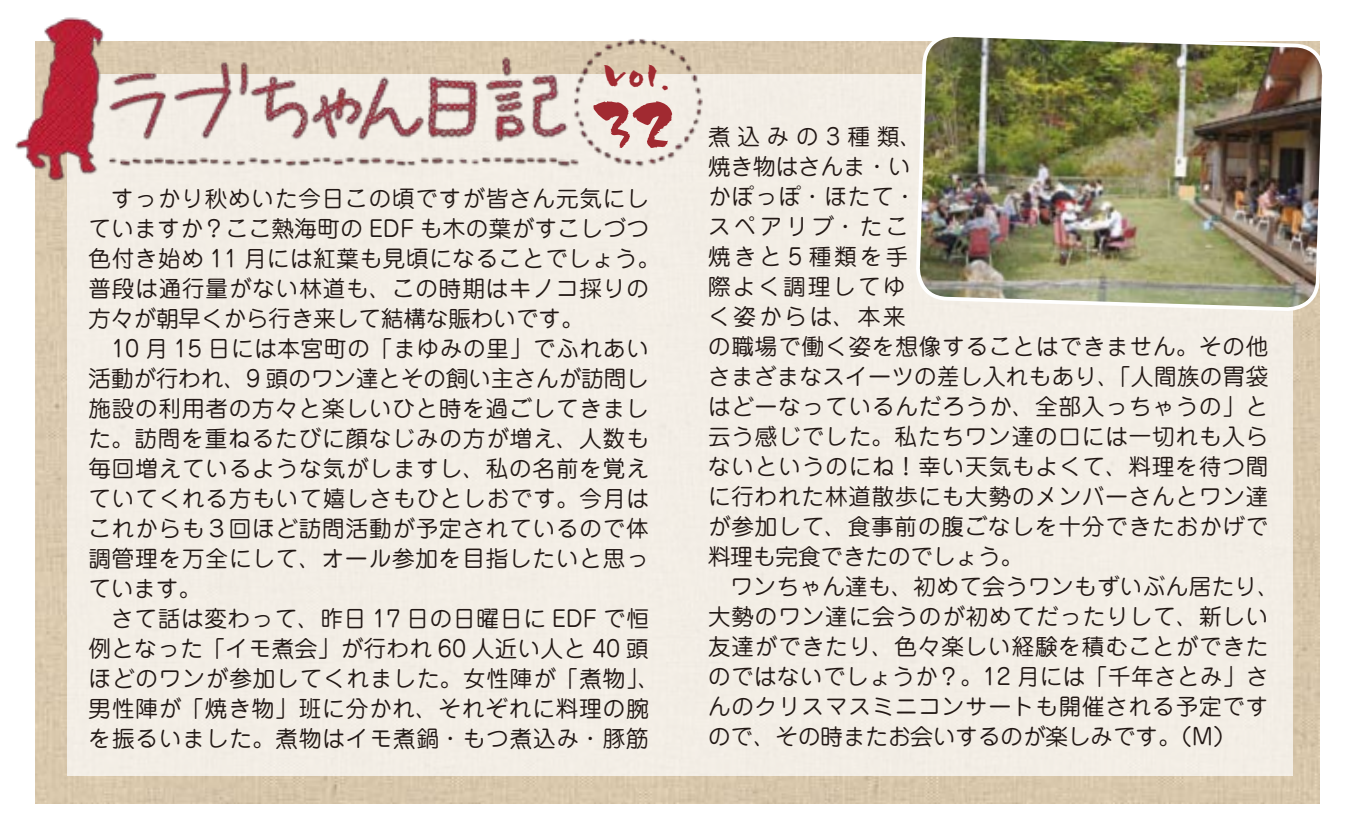
<style>
.page{position:relative;width:1352px;height:824px;background:#fff}
.page>*{position:absolute;margin:0;border:0;box-sizing:border-box;transform-origin:0 0}
.t1{font:65px "Yakitori";color:#a12a31}
.t2{font:37.5px "Yakitori";color:#a12a31}
.t3{font:22.5px/30px "Jun 201 Pro";letter-spacing:.04em;color:#221815}
</style>
<div class="page">
<img style="left:36px;top:41px;width:1283px;height:761px">
<div style="left:67px;top:74px;width:1226px;height:701px;background:#f3eee5"></div>
<img style="left:914px;top:37px;width:409px;height:475px">
<img style="left:15px;top:17px;width:746px;height:202px">
<h2 class="t2" style="left:603px;top:57px;width:69px">Vol.</h2>
<h1 class="t1" style="left:591px;top:92px;width:83px">32</h1>
<p class="t3" style="left:89px;top:181px;width:573px;text-indent:23px">すっかり秋めいた今日この頃ですが皆さん元気にしていますか？ここ熱海町の EDF も木の葉がすこしづつ色付き始め 11 月には紅葉も見頃になることでしょう。普段は通行量がない林道も、この時期はキノコ採りの方々が朝早くから行き来して結構な賑わいです。</p>
<p class="t3" style="left:89px;top:331px;width:562px;text-align:justify;text-indent:23px">10 月 15 日には本宮町の「まゆみの里」でふれあい活動が行われ、9 頭のワン達とその飼い主さんが訪問し施設の利用者の方々と楽しいひと時を過ごしてきました。訪問を重ねるたびに顔なじみの方が増え、人数も毎回増えているような気がしますし、私の名前を覚えていてくれる方もいて嬉しさもひとしおです。今月はこれからも３回ほど訪問活動が予定されているので体調管理を万全にして、オール参加を目指したいと思っています。</p>
<p class="t3" style="left:89px;top:601px;width:573px;text-align:center">さて話は変わって、昨日 17 日の日曜日に EDF で恒<br>例となった「イモ煮会」が行われ 60 人近い人と 40 頭ほどのワンが参加してくれました。女性陣が「煮物」、男性陣が「焼き物」班に分かれ、それぞれに料理の腕を振るいました。煮物はイモ煮鍋・もつ煮込み・豚筋</p>
<p class="t3" style="left:708px;top:119px;width:562px">煮込みの3種類、<br>焼き物はさんま・い<br>かぽっぽ・ほたて・<br>スペアリブ・たこ<br>焼きと 5種類を手<br>際よく調理してゆ<br>く姿からは、本来<br>の職場で働く姿を想像することはできません。その他さまざまなスイーツの差し入れもあり、「人間族の胃袋はどーなっているんだろうか、全部入っちゃうの」と云う感じでした。私たちワン達の口には一切れも入らないというのにね！幸い天気もよくて、料理を待つ間に行われた林道散歩にも大勢のメンバーさんとワン達が参加して、食事前の腹ごなしを十分できたおかげで料理も完食できたのでしょう。</p>
<p class="t3" style="left:708px;top:569px;width:573px;text-indent:22px">ワンちゃん達も、初めて会うワンもずいぶん居たり、大勢のワン達に会うのが初めてだったりして、新しい友達ができたり、色々楽しい経験を積むことができたのではないでしょうか？。12 月には「千年さとみ」さんのクリスマスミニコンサートも開催される予定ですので、その時またお会いするのが楽しみです。（M）</p>
</div>
